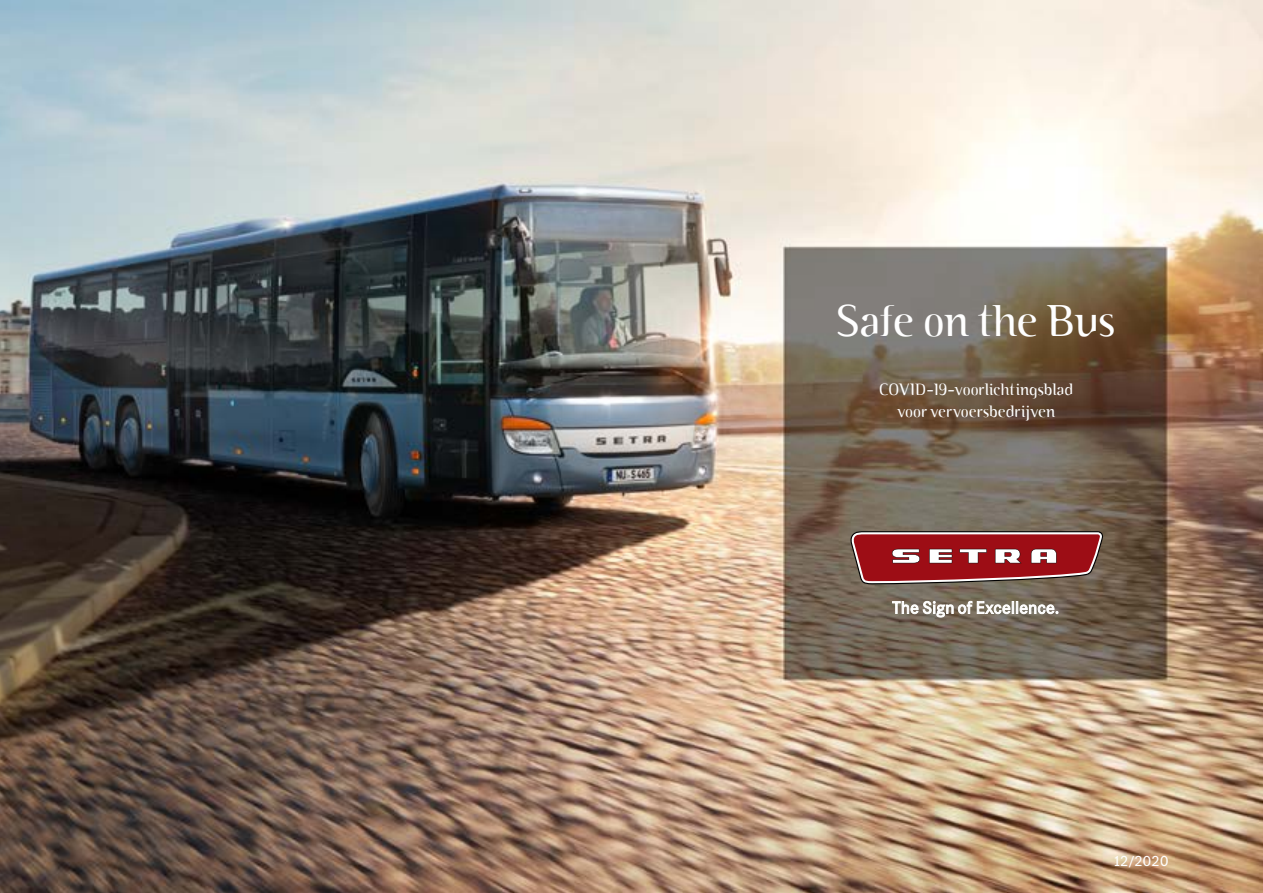
<style>
.page{position:relative;width:1263px;height:893px;background:#fff}
.page>*{position:absolute;margin:0;border:0;box-sizing:border-box;transform-origin:0 0}
.t1{font:300 45px "Binary Com";letter-spacing:-.01em;color:#fff}
.t2{font:300 16.5px/22.5px "Binary ITC";color:#fff;text-align:center}
.t3{font:15px "MB Corpo S Text";color:#fff}
</style>
<div class="page">
<img style="left:0;top:0;width:1263px;height:893px">
<svg style="left:892px;top:601px;width:166px;height:16px"></svg>
<svg style="left:850px;top:531px;width:253px;height:53px;background:#a03f43"></svg>
<h1 class="t1" style="left:836px;top:294px;width:280px">Safe on the Bus</h1>
<p class="t2" style="left:879px;top:378px;width:196px">COVID-19-voorlichtingsblad voor vervoersbedrijven</p>
<p class="t3" style="left:1114px;top:851px;width:56px">12/2020</p>
</div>
